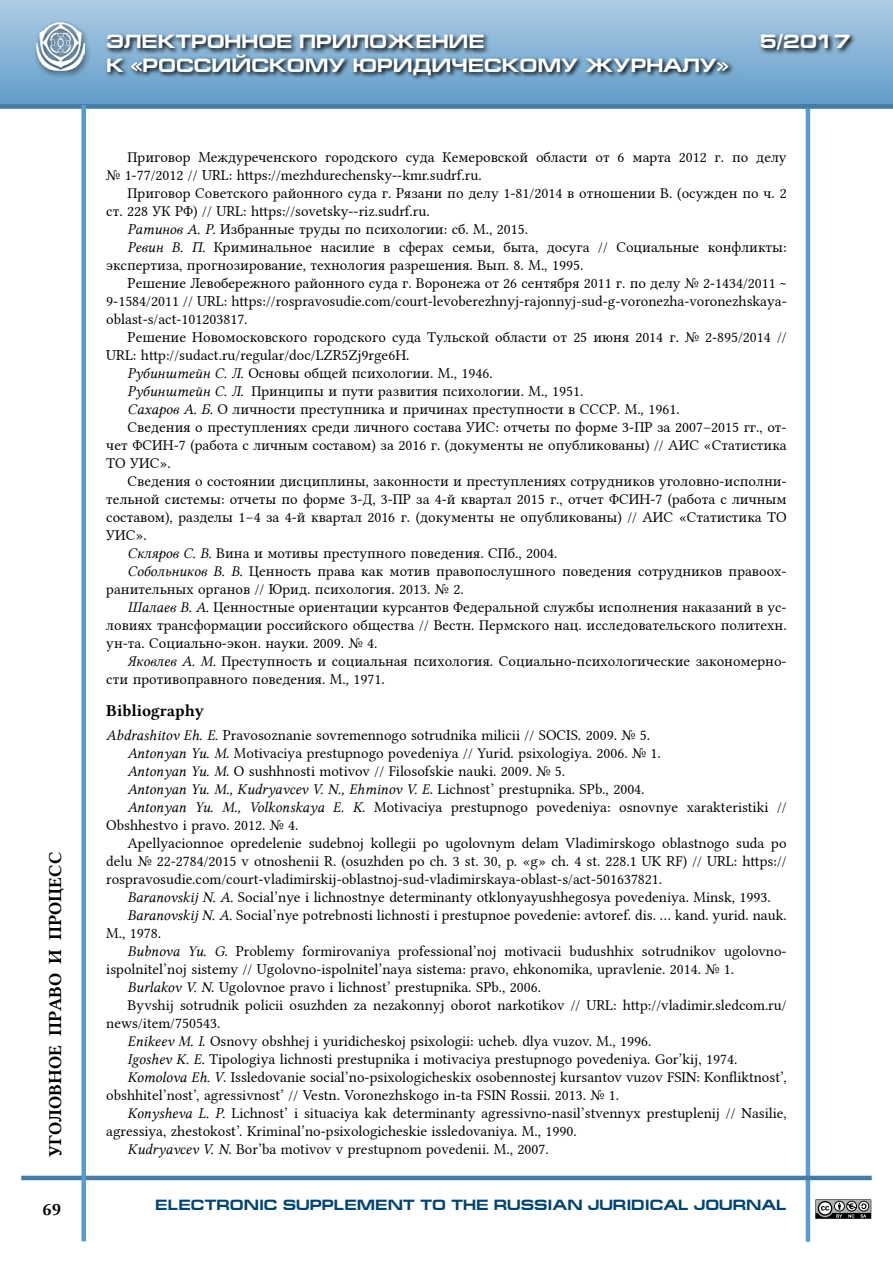
<style>
.page{position:relative;width:893px;height:1263px;background:#fff}
.page>*{position:absolute;margin:0;border:0;box-sizing:border-box;transform-origin:0 0}
.t1{font:700 19.5px "Europe Ext";color:#fff}
.t2{font:18px "Lin Libertine B";color:#000}
.t3{font:16.5px "Lin Libertine B";color:#000}
.t4{font:15px/18px "Lin Libertine";color:#000}
.t5{font:15px "Lin Libertine I";color:#000}
.t6{font:700 15px "Europe Ext";color:#004371}
.s1{font-family:"Lin Libertine I"}
.s2{font-family:"Lin Libertine"}
</style>
<div class="page">
<hr style="left:806px;top:91px;width:4px;height:1151px;background:#589cca">
<hr style="left:21px;top:1176px;width:851px;height:4px;background:#467ba2">
<div style="left:0;top:0;width:893px;height:106px;background:linear-gradient(to bottom,#aecce4,#619dc9)"></div>
<div style="left:0;top:104px;width:893px;height:5px;background:#467ba2"></div>
<div style="left:81px;top:105px;width:5px;height:1136px;background:#589cca"></div>
<div style="left:33px;top:19px;width:59px;height:60px;background:#000;opacity:.63"></div>
<img style="left:37px;top:23px;width:47px;height:47px">
<svg style="left:105px;top:31px;width:751px;height:50px;background:#6b90ac"></svg>
<svg style="left:815px;top:1199px;width:57px;height:20px"></svg>
<p class="t2" style="left:43px;top:1157px;width:307px;rotate:-90deg">УГОЛОВНОЕ ПРАВО И ПРОЦЕСС</p>
<p class="t2" style="left:43px;top:1197px;width:20px">69</p>
<h1 class="t1" style="left:106px;top:31px;width:380px">ЭЛЕКТРОННОЕ ПРИЛОЖЕНИЕ</h1>
<h1 class="t1" style="left:760px;top:31px;width:92px">5/2017</h1>
<h1 class="t1" style="left:106px;top:54px;width:624px">К «РОССИЙСКОМУ ЮРИДИЧЕСКОМУ ЖУРНАЛУ»</h1>
<p class="t4" style="left:106px;top:147px;width:682px;text-indent:21px">Приговор Междуреченского городского суда Кемеровской области от 6 марта 2012 г. по делу № 1-77/2012 // URL: https://mezhdurechensky--kmr.sudrf.ru.</p>
<p class="t4" style="left:128px;top:183px;width:661px">Приговор Советского районного суда г. Рязани по делу 1-81/2014 в отношении В. (осужден по ч. 2</p>
<p class="t4" style="left:106px;top:201px;width:325px">ст. 228 УК РФ) // URL: https://sovetsky--riz.sudrf.ru.</p>
<p class="t4" style="left:128px;top:219px;width:402px"><span class="s1">Ратинов А. Р.</span> Избранные труды по психологии: сб. М., 2015.</p>
<p class="t4" style="left:128px;top:237px;width:661px"><span class="s1">Ревин В. П.</span> Криминальное насилие в сферах семьи, быта, досуга // Социальные конфликты:</p>
<p class="t4" style="left:106px;top:255px;width:478px">экспертиза, прогнозирование, технология разрешения. Вып. 8. М., 1995.</p>
<p class="t4" style="left:128px;top:273px;width:661px">Решение Левобережного районного суда г. Воронежа от 26 сентября 2011 г. по делу № 2-1434/2011 ~</p>
<p class="t4" style="left:106px;top:291px;width:682px">9-1584/2011 // URL: https://rospravosudie.com/court-levoberezhnyj-rajonnyj-sud-g-voronezha-voronezhskaya-</p>
<p class="t4" style="left:106px;top:309px;width:143px">oblast-s/act-101203817.</p>
<p class="t4" style="left:128px;top:327px;width:661px">Решение Новомосковского городского суда Тульской области от 25 июня 2014 г. № 2-895/2014 //</p>
<p class="t4" style="left:106px;top:345px;width:305px">URL: http://sudact.ru/regular/doc/LZR5Zj9rge6H.</p>
<p class="t4" style="left:128px;top:363px;width:367px"><span class="s1">Рубинштейн С. Л.</span> Основы общей психологии. М., 1946.</p>
<p class="t4" style="left:128px;top:381px;width:457px"><span class="s1">Рубинштейн С. Л.</span> Принципы и пути развития психологии. М., 1951.</p>
<p class="t4" style="left:128px;top:399px;width:554px"><span class="s1">Сахаров А. Б.</span> О личности преступника и причинах преступности в СССР. М., 1961.</p>
<p class="t4" style="left:128px;top:417px;width:661px">Сведения о преступлениях среди личного состава УИС: отчеты по форме 3-ПР за 2007–2015 гг., от-</p>
<p class="t4" style="left:106px;top:435px;width:682px">чет ФСИН-7 (работа с личным составом) за 2016 г. (документы не опубликованы) // АИС «Статистика</p>
<p class="t4" style="left:106px;top:453px;width:66px">ТО УИС».</p>
<p class="t4" style="left:128px;top:471px;width:661px">Сведения о состоянии дисциплины, законности и преступлениях сотрудников уголовно-исполни-</p>
<p class="t4" style="left:106px;top:489px;width:682px">тельной системы: отчеты по форме 3-Д, 3-ПР за 4-й квартал 2015 г., отчет ФСИН-7 (работа с личным</p>
<p class="t4" style="left:106px;top:507px;width:682px">составом), разделы 1–4 за 4-й квартал 2016 г. (документы не опубликованы) // АИС «Статистика ТО</p>
<p class="t4" style="left:106px;top:525px;width:42px">УИС».</p>
<p class="t4" style="left:128px;top:543px;width:431px"><span class="s1">Скляров С. В.</span> Вина и мотивы преступного поведения. СПб., 2004.</p>
<p class="t4" style="left:128px;top:561px;width:659px"><span class="s1">Собольников В. В.</span> Ценность права как мотив правопослушного поведения сотрудников правоох-</p>
<p class="t4" style="left:106px;top:579px;width:359px">ранительных органов // Юрид. психология. 2013. № 2.</p>
<p class="t4" style="left:128px;top:597px;width:661px"><span class="s1">Шалаев В. А.</span> Ценностные ориентации курсантов Федеральной службы исполнения наказаний в ус-</p>
<p class="t4" style="left:106px;top:615px;width:682px">ловиях трансформации российского общества // Вестн. Пермского нац. исследовательского политехн.</p>
<p class="t4" style="left:106px;top:633px;width:273px">ун-та. Социально-экон. науки. 2009. № 4.</p>
<p class="t4" style="left:128px;top:651px;width:661px"><span class="s1">Яковлев А. М.</span> Преступность и социальная психология. Социально-психологические закономерно-</p>
<p class="t4" style="left:106px;top:669px;width:280px">сти противоправного поведения. М., 1971.</p>
<p class="t3" style="left:106px;top:699px;width:99px">Bibliography</p>
<p class="t4" style="left:128px;top:725px;width:535px;text-indent:-21px"><span class="s1">Abdrashitov Eh. E.</span> Pravosoznanie sovremennogo sotrudnika milicii // SOCIS. 2009. № 5.<br><span class="s1">Antonyan Yu. M</span>. Motivaciya prestupnogo povedeniya // Yurid. psixologiya. 2006. № 1.<br><span class="s1">Antonyan Yu. M</span>. O sushhnosti motivov // Filosofskie nauki. 2009. № 5.</p>
<p class="t5" style="left:128px;top:781px;width:518px">Antonyan Yu. M., Kudryavcev V. N., Ehminov V. E<span class="s2">. Lichnost’ prestupnika. SPb., 2004.</span></p>
<p class="t4" style="left:106px;top:797px;width:682px;text-indent:21px"><span class="s1">Antonyan Yu. M., Volkonskaya E. K</span>. Motivaciya prestupnogo povedeniya: osnovnye xarakteristiki //<br>Obshhestvo i pravo. 2012. № 4.</p>
<p class="t4" style="left:106px;top:833px;width:682px;text-align:justify;text-indent:21px">Apellyacionnoe opredelenie sudebnoj kollegii po ugolovnym delam Vladimirskogo oblastnogo suda po delu № 22-2784/2015 v otnoshenii R. (osuzhden po ch. 3 st. 30, p. «g» ch. 4 st. 228.1 UK RF) // URL: https:// rospravosudie.com/court-vladimirskij-oblastnoj-sud-vladimirskaya-oblast-s/act-501637821.</p>
<p class="t4" style="left:128px;top:887px;width:645px"><span class="s1">Baranovskij N. A.</span> Social’nye i lichnostnye determinanty otklonyayushhegosya povedeniya. Minsk, 1993.</p>
<p class="t4" style="left:128px;top:905px;width:661px"><span class="s1">Baranovskij N. A.</span> Social’nye potrebnosti lichnosti i prestupnoe povedenie: avtoref. dis. ... kand. yurid. nauk.</p>
<p class="t4" style="left:106px;top:923px;width:56px">M., 1978.</p>
<p class="t4" style="left:128px;top:941px;width:661px"><span class="s1">Bubnova Yu. G</span>. Problemy formirovaniya professional’noj motivacii budushhix sotrudnikov ugolovno-</p>
<p class="t4" style="left:106px;top:959px;width:629px">ispolnitel’noj sistemy // Ugolovno-ispolnitel’naya sistema: pravo, ehkonomika, upravlenie. 2014. № 1.</p>
<p class="t4" style="left:128px;top:977px;width:415px"><span class="s1">Burlakov V. N</span>. Ugolovnoe pravo i lichnost’ prestupnika. SPb., 2006.</p>
<p class="t4" style="left:128px;top:995px;width:661px">Byvshij sotrudnik policii osuzhden za nezakonnyj oborot narkotikov // URL: http://vladimir.sledcom.ru/</p>
<p class="t4" style="left:106px;top:1013px;width:115px">news/item/750543.</p>
<p class="t4" style="left:128px;top:1031px;width:525px"><span class="s1">Enikeev M. I</span>. Osnovy obshhej i yuridicheskoj psixologii: ucheb. dlya vuzov. M., 1996.</p>
<p class="t4" style="left:128px;top:1049px;width:611px"><span class="s1">Igoshev K. E.</span> Tipologiya lichnosti prestupnika i motivaciya prestupnogo povedeniya. Gor’kij, 1974.</p>
<p class="t4" style="left:128px;top:1067px;width:661px"><span class="s1">Komolova Eh. V</span>. Issledovanie social’no-psixologicheskix osobennostej kursantov vuzov FSIN: Konfliktnost’,</p>
<p class="t4" style="left:106px;top:1085px;width:514px">obshhitel’nost’, agressivnost’ // Vestn. Voronezhskogo in-ta FSIN Rossii. 2013. № 1.</p>
<p class="t4" style="left:128px;top:1103px;width:661px"><span class="s1">Konysheva L. P.</span> Lichnost’ i situaciya kak determinanty agressivno-nasil’stvennyx prestuplenij // Nasilie,</p>
<p class="t4" style="left:106px;top:1121px;width:472px">agressiya, zhestokost’. Kriminal’no-psixologicheskie issledovaniya. M., 1990.</p>
<p class="t4" style="left:128px;top:1139px;width:423px"><span class="s1">Kudryavcev V. N</span>. Bor’ba motivov v prestupnom povedenii. M., 2007.</p>
<p class="t6" style="left:155px;top:1196px;width:633px">ELECTRONIC SUPPLEMENT TO THE RUSSIAN JURIDICAL JOURNAL</p>
</div>
